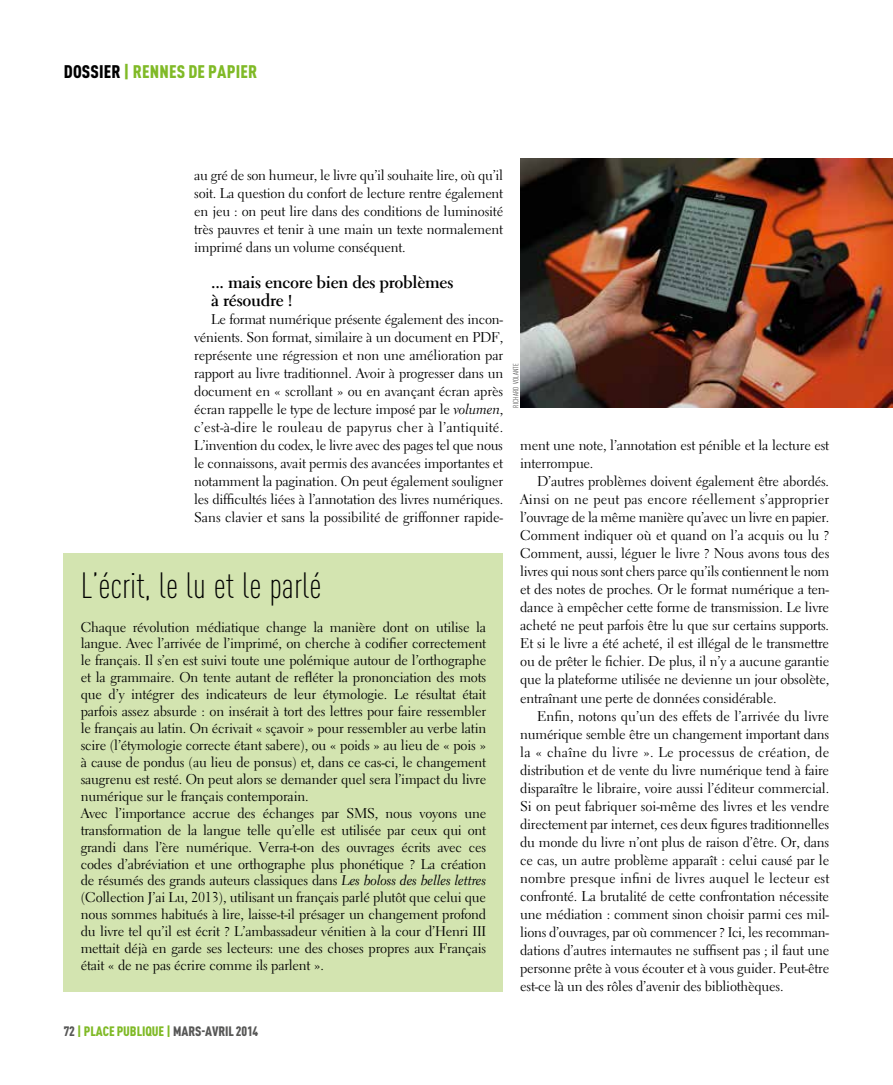
<style>
.page{position:relative;width:893px;height:1085px;background:#fff}
.page>*{position:absolute;margin:0;border:0;box-sizing:border-box;transform-origin:0 0}
.t1{font:300 condensed 36px "DINOT";color:#000}
.t2{font:900 condensed 18px "DINOT";letter-spacing:.01em;color:#80ba27}
.t3{font:700 17.25px/18px "Electra LT Std";letter-spacing:-.015em;color:#000}
.t4{font:14.1px/18px "Electra LT Std";letter-spacing:-.015em;color:#000;text-align:justify}
.t5{font:900 condensed 13.5px "DINOT";letter-spacing:-.005em;color:#575756}
.t6{font:condensed 7.5px "DINOT";letter-spacing:.01em;color:#575756}
.s1{color:#000}
.s2{font-family:"Electra LT Std Cursive"}
.s3{color:#80ba27}
</style>
<div class="page">
<img style="left:520px;top:159px;width:373px;height:248px">
<div style="left:64px;top:553px;width:439px;height:438px;background:#d3e4b0"></div>
<p class="t2" style="left:64px;top:60px;width:195px"><span class="s1">DOSSIER</span> | RENNES DE PAPIER</p>
<p class="t4" style="left:194px;top:166px;width:311px">au gré de son humeur, le livre qu’il souhaite lire, où qu’il soit. La question du confort de lecture rentre également en jeu : on peut lire dans des conditions de luminosité très pauvres et tenir à une main un texte normalement imprimé dans un volume conséquent.</p>
<p class="t3" style="left:211px;top:273px;width:244px">... mais encore bien des problèmes à résoudre !</p>
<p class="t4" style="left:194px;top:310px;width:311px;text-indent:17px">Le format numérique présente également des incon&shy;vénients. Son format, similaire à un document en PDF, représente une régression et non une amélioration par rapport au livre traditionnel. Avoir à progresser dans un document en « scrollant » ou en avançant écran après écran rappelle le type de lecture imposé par le <span class="s2">volumen</span>, c’est-à-dire le rouleau de papyrus cher à l’antiquité.<br>L’invention du codex, le livre avec des pages tel que nous le connaissons, avait permis des avancées importantes et notamment la pagination. On peut également souligner les difficultés liées à l’annotation des livres numériques.<br>Sans clavier et sans la possibilité de griffonner rapide-</p>
<h1 class="t1" style="left:81px;top:564px;width:242px">L’écrit, le lu et le parlé</h1>
<p class="t4" style="left:81px;top:618px;width:407px;line-height:17px;text-align:left">Chaque révolution médiatique change la manière dont on utilise la langue. Avec l’arrivée de l’imprimé, on cherche à codifier correctement le français. Il s’en est suivi toute une polémique autour de l’orthographe et la grammaire. On tente autant de refléter la prononciation des mots que d’y intégrer des indicateurs de leur étymologie. Le résultat était parfois assez absurde : on insérait à tort des lettres pour faire ressembler le français au latin. On écrivait « sçavoir » pour ressembler au verbe latin scire (l’étymologie correcte étant sabere), ou « poids » au lieu de « pois » à cause de pondus (au lieu de ponsus) et, dans ce cas-ci, le changement saugrenu est resté. On peut alors se demander quel sera l’impact du livre numérique sur le français contemporain.<br>Avec l’importance accrue des échanges par SMS, nous voyons une transformation de la langue telle qu’elle est utilisée par ceux qui ont grandi dans l’ère numérique. Verra-t-on des ouvrages écrits avec ces codes d’abréviation et une orthographe plus phonétique ? La création de résumés des grands auteurs classiques dans <span class="s2">Les boloss des belles lettres </span>(Collection J’ai Lu, 2013), utilisant un français parlé plutôt que celui que nous sommes habitués à lire, laisse-t-il présager un changement profond du livre tel qu’il est écrit ? L’ambassadeur vénitien à la cour d’Henri III mettait déjà en garde ses lecteurs: une des choses propres aux Français était « de ne pas écrire comme ils parlent ».</p>
<p class="t6" style="left:511px;top:407px;width:46px;rotate:-90deg">Richard volante</p>
<p class="t4" style="left:520px;top:436px;width:311px">ment une note, l’annotation est pénible et la lecture est interrompue.</p>
<p class="t4" style="left:520px;top:472px;width:311px;text-indent:17px">D’autres problèmes doivent également être abordés.<br>Ainsi on ne peut pas encore réellement s’approprier l’ouvrage de la même manière qu’avec un livre en papier.<br>Comment indiquer où et quand on l’a acquis ou lu ?<br>Comment, aussi, léguer le livre ? Nous avons tous des livres qui nous sont chers parce qu’ils contiennent le nom et des notes de proches. Or le format numérique a ten&shy;dance à empêcher cette forme de transmission. Le livre acheté ne peut parfois être lu que sur certains supports.<br>Et si le livre a été acheté, il est illégal de le transmettre ou de prêter le fichier. De plus, il n’y a aucune garantie que la plateforme utilisée ne devienne un jour obsolète, entraînant une perte de données considérable.</p>
<p class="t4" style="left:520px;top:706px;width:311px;text-indent:17px">Enfin, notons qu’un des effets de l’arrivée du livre numérique semble être un changement important dans la « chaîne du livre ». Le processus de création, de distribution et de vente du livre numérique tend à faire disparaître le libraire, voire aussi l’éditeur commercial.<br>Si on peut fabriquer soi-même des livres et les vendre directement par internet, ces deux figures traditionnelles du monde du livre n’ont plus de raison d’être. Or, dans ce cas, un autre problème apparaît : celui causé par le nombre presque infini de livres auquel le lecteur est confronté. La brutalité de cette confrontation nécessite une médiation : comment sinon choisir parmi ces mil&shy;lions d’ouvrages, par où commencer ? Ici, les recomman&shy;dations d’autres internautes ne suffisent pas ; il faut une personne prête à vous écouter et à vous guider. Peut-être est-ce là un des rôles d’avenir des bibliothèques.</p>
<p class="t5" style="left:64px;top:1022px;width:196px">72 <span class="s3">| PLACE PUBLIQUE |</span> MARS-AVRIL 2014</p>
</div>
